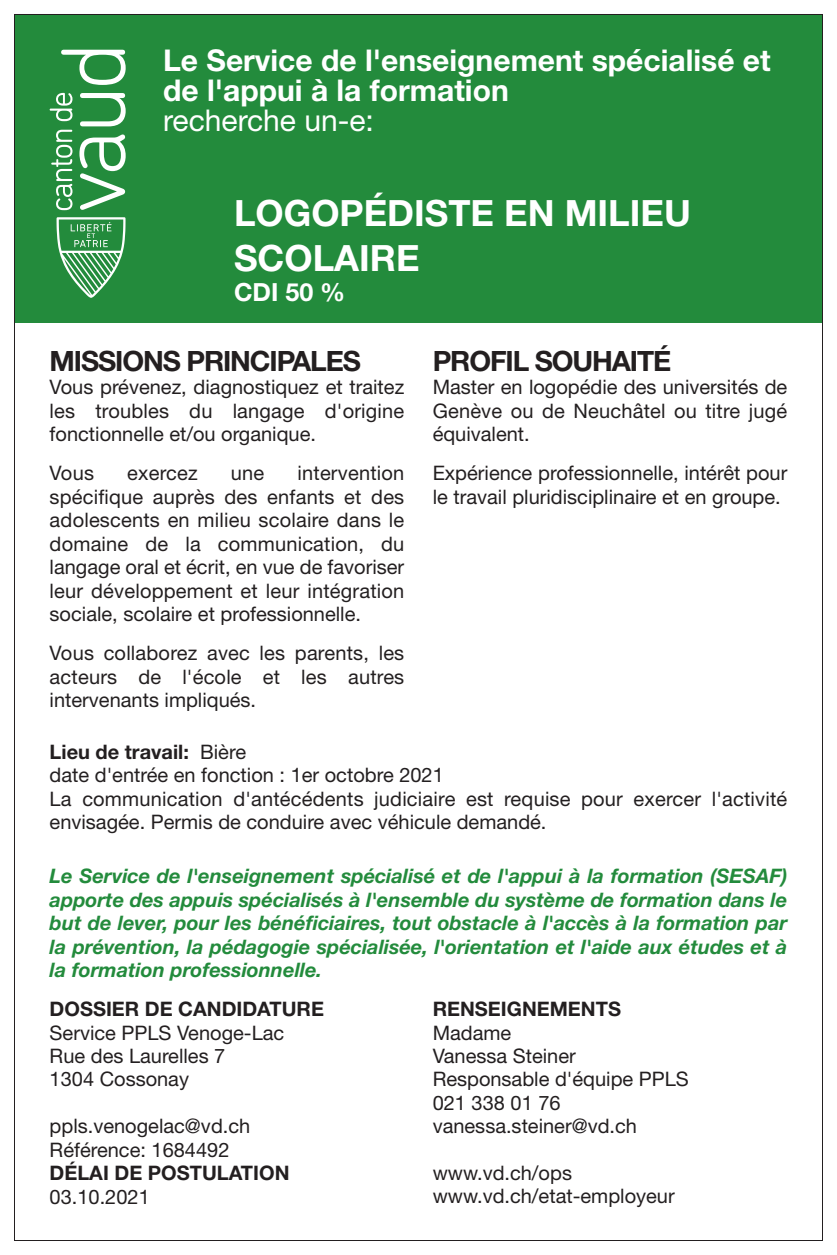
<style>
.page{position:relative;width:837px;height:1255px;background:#fff}
.page>*{position:absolute;margin:0;border:0;box-sizing:border-box;transform-origin:0 0}
.t1{font:700 36.25px/45px "Helvetica Neue LT Com";color:#fff}
.t2{font:700 30px/30px "Helvetica Neue LT Com";color:#fff}
.t3{font:30px "Helvetica Neue LT Com";color:#fff}
.t4{font:700 28px "Helvetica Neue LT Com";letter-spacing:-.04em;color:#231f20}
.t5{font:700 25px "Helvetica Neue LT Com";color:#fff}
.t6{font:20px/23.5px "Helvetica Neue LT Com";color:#231f20}
.t7{font:italic 700 20px/23.5px "Helvetica Neue LT Com";color:#238b3c;text-align:justify}
.t8{font:700 20px "Helvetica Neue LT Com";color:#231f20}
.s1{font-weight:700}
</style>
<div class="page">
<div style="left:14px;top:14px;width:808px;height:308px;background:#238b3c"></div>
<svg style="left:51px;top:130px;width:21px;height:80px"></svg>
<svg style="left:50px;top:93px;width:22px;height:28px"></svg>
<svg style="left:79px;top:134px;width:47px;height:76px"></svg>
<svg style="left:80px;top:93px;width:46px;height:33px"></svg>
<svg style="left:61px;top:50px;width:65px;height:35px"></svg>
<svg style="left:56px;top:217px;width:69px;height:81px"></svg>
<h2 class="t2" style="left:163px;top:44px;width:609px">Le Service de l'enseignement spécialisé et de l'appui à la formation</h2>
<h2 class="t3" style="left:163px;top:102px;width:212px">recherche un-e:</h2>
<h1 class="t1" style="left:234px;top:190px;width:458px">LOGOPÉDISTE EN MILIEU<br>SCOLAIRE</h1>
<p class="t5" style="left:234px;top:276px;width:113px">CDI 50 %</p>
<h3 class="t4" style="left:50px;top:343px;width:313px">MISSIONS PRINCIPALES</h3>
<p class="t6" style="left:50px;top:375px;width:356px;text-align:justify">Vous prévenez, diagnostiquez et traitez les troubles du langage d'origine fonctionnelle et/ou organique.</p>
<p class="t6" style="left:50px;top:461px;width:46px">Vous</p>
<p class="t6" style="left:127px;top:461px;width:72px">exercez</p>
<p class="t6" style="left:231px;top:461px;width:35px">une</p>
<p class="t6" style="left:50px;top:461px;width:356px;text-align:justify;text-indent:248px">intervention spécifique auprès des enfants et des adolescents en milieu scolaire dans le domaine de la communication, du langage oral et écrit, en vue de favoriser leur développement et leur intégration sociale, scolaire et professionnelle.</p>
<p class="t6" style="left:50px;top:641px;width:356px;text-align:justify">Vous collaborez avec les parents, les acteurs de l'école et les autres intervenants impliqués.</p>
<h3 class="t4" style="left:432px;top:343px;width:240px">PROFIL SOUHAITÉ</h3>
<p class="t6" style="left:432px;top:375px;width:356px;text-align:justify">Master en logopédie des universités de Genève ou de Neuchâtel ou titre jugé équivalent.</p>
<p class="t6" style="left:432px;top:461px;width:356px">Expérience professionnelle, intérêt pour le travail pluridisciplinaire et en groupe.</p>
<p class="t6" style="left:50px;top:739px;width:739px"><span class="s1">Lieu de travail:</span> Bière<br>date d'entrée en fonction : 1er octobre 2021<br>La communication d'antécédents judiciaire est requise pour exercer l'activité envisagée. Permis de conduire avec véhicule demandé.</p>
<p class="t7" style="left:50px;top:864px;width:739px">Le Service de l'enseignement spécialisé et de l'appui à la formation (SESAF) apporte des appuis spécialisés à l'ensemble du système de formation dans le but de lever, pour les bénéficiaires, tout obstacle à l'accès à la formation par la prévention, la pédagogie spécialisée, l'orientation et l'aide aux études et à la formation professionnelle.</p>
<p class="t8" style="left:50px;top:996px;width:276px">DOSSIER DE CANDIDATURE</p>
<p class="t6" style="left:50px;top:1020px;width:236px">Service PPLS Venoge-Lac<br>Rue des Laurelles 7<br>1304 Cossonay</p>
<p class="t6" style="left:50px;top:1114px;width:202px">ppls.venogelac@vd.ch<br>Référence: 1684492</p>
<p class="t8" style="left:50px;top:1160px;width:241px">DÉLAI DE POSTULATION</p>
<p class="t6" style="left:50px;top:1184px;width:102px">03.10.2021</p>
<p class="t8" style="left:432px;top:996px;width:190px">RENSEIGNEMENTS</p>
<p class="t6" style="left:432px;top:1020px;width:257px">Madame<br>Vanessa Steiner<br>Responsable d'équipe PPLS<br>021 338 01 76 vanessa.steiner@vd.ch</p>
<p class="t6" style="left:432px;top:1160px;width:243px">www.vd.ch/ops www.vd.ch/etat-employeur</p>
</div>
